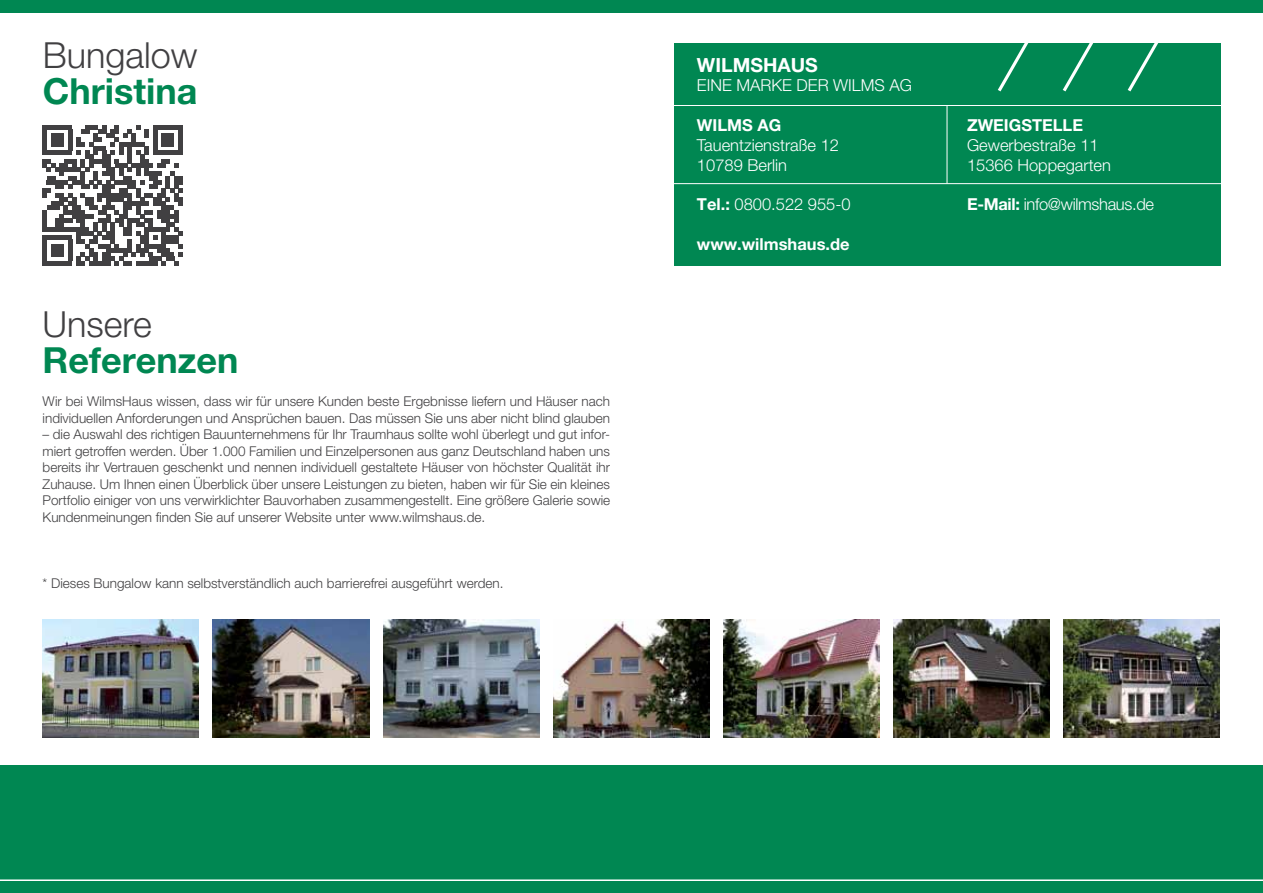
<style>
.page{position:relative;width:1263px;height:893px;background:#fff}
.page>*{position:absolute;margin:0;border:0;box-sizing:border-box;transform-origin:0 0}
.t1{font:700 36px "Helvetica Neue LT Pro";color:#008752}
.t2{font:300 36px "Helvetica Neue LT Pro";color:#414042}
.t3{font:700 19.5px "Helvetica Neue LT Pro";color:#fff}
.t4{font:300 16.5px "Helvetica Neue LT Pro";color:#fff}
.t5{font:700 16.5px "Helvetica Neue LT Pro";color:#fff}
.t6{font:300 16.5px "Helvetica Neue LT Pro";letter-spacing:-.02em;color:#fff}
.t7{font:300 13.5px/16.5px "Helvetica Neue LT Pro";color:#414042}
.s1{font-weight:700}
</style>
<div class="page">
<div style="left:0;top:765px;width:1263px;height:128px;background:#008752"></div>
<hr style="left:0;top:879px;width:1263px;height:2px;background:#fff">
<img style="left:213px;top:620px;width:156px;height:118px">
<img style="left:383px;top:620px;width:156px;height:118px">
<img style="left:553px;top:620px;width:156px;height:118px">
<img style="left:723px;top:620px;width:156px;height:118px">
<img style="left:893px;top:620px;width:156px;height:118px">
<img style="left:1063px;top:620px;width:156px;height:118px">
<img style="left:43px;top:620px;width:156px;height:118px">
<div style="left:674px;top:43px;width:546px;height:222px;background:#008752"></div>
<hr style="left:665px;top:105px;width:564px;height:1px;background:#fff">
<hr style="left:947px;top:106px;width:1px;height:78px;background:#fff">
<hr style="left:665px;top:183px;width:564px;height:1px;background:#fff">
<svg style="left:997px;top:43px;width:224px;height:52px"></svg>
<div style="left:0;top:0;width:1263px;height:13px;background:#008752"></div>
<svg style="left:43px;top:125px;width:140px;height:140px"></svg>
<h1 class="t2" style="left:43px;top:33px;width:156px">Bungalow</h1>
<h1 class="t1" style="left:43px;top:69px;width:156px">Christina</h1>
<h1 class="t2" style="left:43px;top:303px;width:111px">Unsere</h1>
<h1 class="t1" style="left:43px;top:338px;width:198px">Referenzen</h1>
<p class="t7" style="left:43px;top:393px;width:569px">Wir bei WilmsHaus wissen, dass wir für unsere Kunden beste Ergebnisse liefern und Häuser nach individuellen Anforderungen und Ansprüchen bauen. Das müssen Sie uns aber nicht blind glauben</p>
<p class="t7" style="left:43px;top:426px;width:569px;text-align:justify">– die Auswahl des richtigen Bauunternehmens für Ihr Traumhaus sollte wohl überlegt und gut infor&shy;miert getroffen werden. Über 1.000 Familien und Einzelpersonen aus ganz Deutschland haben uns bereits ihr Vertrauen geschenkt und nennen individuell gestaltete Häuser von höchster Qualität ihr Zuhause. Um Ihnen einen Überblick über unsere Leistungen zu bieten, haben wir für Sie ein kleines Portfolio einiger von uns verwirklichter Bauvorhaben zusammengestellt. Eine größere Galerie sowie Kundenmeinungen finden Sie auf unserer Website unter www.wilmshaus.de.</p>
<p class="t7" style="left:43px;top:575px;width:462px">* Dieses Bungalow kann selbstverständlich auch barrierefrei ausgeführt werden.</p>
<h2 class="t3" style="left:697px;top:53px;width:122px">WilmsHaus</h2>
<p class="t4" style="left:697px;top:76px;width:19px">Eine</p>
<p class="t4" style="left:736px;top:76px;width:26px">Marke</p>
<p class="t4" style="left:797px;top:76px;width:12px">der</p>
<p class="t4" style="left:833px;top:76px;width:25px">Wilms</p>
<p class="t4" style="left:889px;top:76px;width:24px">AG</p>
<p class="t5" style="left:697px;top:115px;width:86px">Wilms AG</p>
<p class="t5" style="left:967px;top:115px;width:118px">Zweigstelle</p>
<p class="t4" style="left:697px;top:135px;width:144px">Tauentzienstraße 12</p>
<p class="t4" style="left:967px;top:135px;width:133px">Gewerbestraße 11</p>
<p class="t4" style="left:697px;top:155px;width:92px">10789 Berlin</p>
<p class="t4" style="left:967px;top:155px;width:145px">15366 Hoppegarten</p>
<p class="t4" style="left:697px;top:194px;width:155px"><span class="s1">Tel.:</span> 0800.522 955-0</p>
<p class="t6" style="left:967px;top:194px;width:189px"><span class="s1">E-Mail:</span> info@wilmshaus.de</p>
<p class="t5" style="left:697px;top:234px;width:154px">www.wilmshaus.de</p>
</div>
